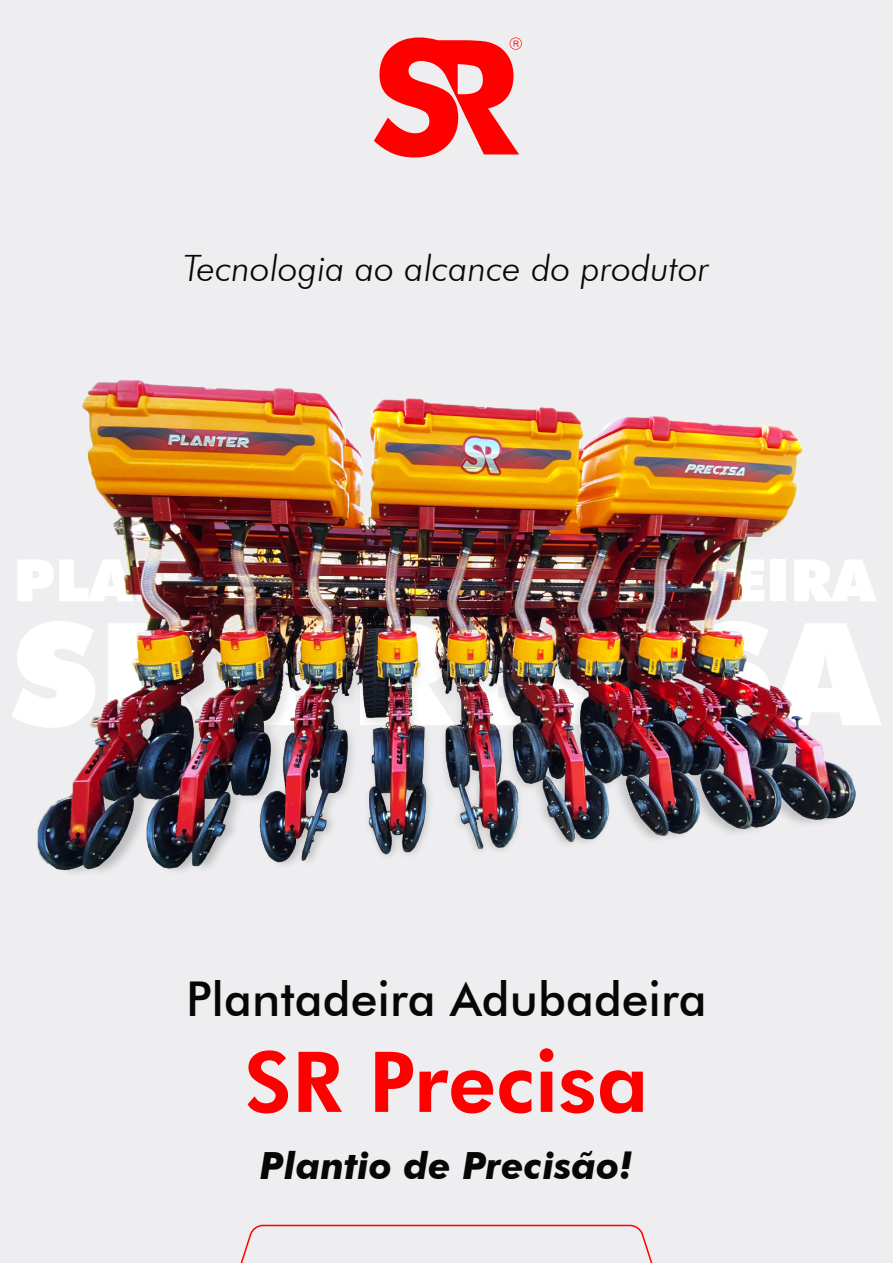
<style>
.page{position:relative;width:893px;height:1263px;background:#fff}
.page>*{position:absolute;margin:0;border:0;box-sizing:border-box;transform-origin:0 0}
.t1{font:800 84px "Futura BT";color:#f00}
.t2{font:500 48px "Futura BT";color:#070707}
.t3{font:italic 700 37.5px "Futura BT";color:#070707}
.t4{font:italic 300 36.3px "Futura BT";color:#070707}
</style>
<div class="page">
<img style="left:0;top:0;width:893px;height:1263px">
<p class="t4" style="left:183px;top:246px;width:527px">Tecnologia ao alcance do produtor</p>
<h2 class="t2" style="left:186px;top:970px;width:522px">Plantadeira Adubadeira</h2>
<h1 class="t1" style="left:245px;top:1031px;width:405px">SR Precisa</h1>
<p class="t3" style="left:260px;top:1143px;width:375px">Plantio de Precisão!</p>
</div>
